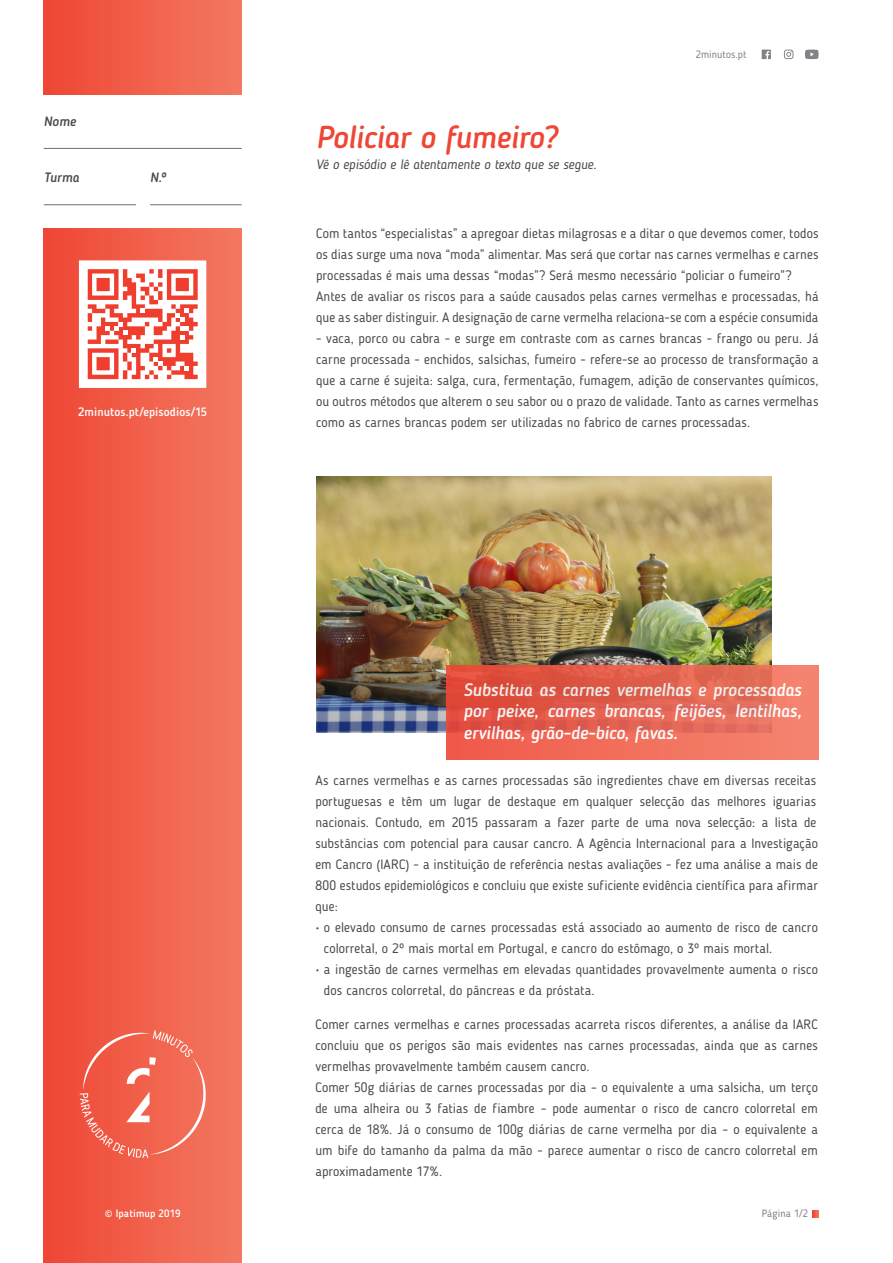
<style>
.page{position:relative;width:893px;height:1263px;background:#fff}
.page>*{position:absolute;margin:0;border:0;box-sizing:border-box;transform-origin:0 0}
.Respostas{font:italic 500 31.5px "Blogger Sans";letter-spacing:-.01em;color:#ef4635}
.t1{font:italic 500 18px/21.6px "Blogger Sans";letter-spacing:-.01em;color:#fff;text-align:justify}
.Respostas-2{font:13.5px/21px "Blogger Sans";letter-spacing:.005em;color:#4a484e;text-align:justify}
.Respostas-3{font:italic 13.5px "Blogger Sans";letter-spacing:-.005em;color:#4a484e}
.Respostas-4{font:italic 500 13.5px "Blogger Sans";letter-spacing:.005em;color:#4a484e}
.Respostas-5{font:500 12px "Blogger Sans";letter-spacing:.005em;color:#fff}
.Respostas-6{font:10.5px "Blogger Sans";letter-spacing:.01em;color:#818186}
.Respostas-7{font:500 10.5px "Blogger Sans";letter-spacing:.01em;color:#fff}
</style>
<div class="page">
<svg style="left:812px;top:1211px;width:7px;height:6px"></svg>
<div style="left:44px;top:228px;width:198px;height:1035px;background:linear-gradient(to right,#ef4735,#f37961)"></div>
<div style="left:44px;top:0;width:198px;height:94px;background:linear-gradient(to right,#ef4735,#f37861)"></div>
<img style="left:316px;top:477px;width:455px;height:256px">
<svg style="left:446px;top:665px;width:373px;height:94px;background:#e76553"></svg>
<svg style="left:80px;top:1030px;width:126px;height:128px;background:#f26d5a"></svg>
<svg style="left:79px;top:260px;width:127px;height:128px"></svg>
<hr style="left:44px;top:148px;width:197px;height:1px;background:#6c6d70">
<hr style="left:44px;top:204px;width:92px;height:1px;background:#6c6d70">
<hr style="left:150px;top:204px;width:91px;height:1px;background:#6c6d70">
<svg style="left:762px;top:50px;width:9px;height:9px"></svg>
<svg style="left:784px;top:50px;width:9px;height:9px"></svg>
<svg style="left:805px;top:50px;width:14px;height:9px"></svg>
<p class="Respostas-4" style="left:44px;top:113px;width:34px">Nome</p>
<p class="Respostas-4" style="left:44px;top:169px;width:37px">Turma</p>
<p class="Respostas-4" style="left:150px;top:169px;width:18px">N.º</p>
<p class="Respostas-5" style="left:78px;top:404px;width:130px">2minutos.pt/episodios/15</p>
<p class="Respostas-7" style="left:105px;top:1207px;width:77px">© Ipatimup 2019</p>
<p class="Respostas" style="left:316px;top:119px;width:243px">Policiar o fumeiro?</p>
<p class="Respostas-3" style="left:316px;top:156px;width:282px">Vê o episódio e lê atentamente o texto que se segue.</p>
<p class="Respostas-6" style="left:696px;top:48px;width:52px">2minutos.pt</p>
<p class="Respostas-2" style="left:316px;top:223px;width:504px">Com tantos “especialistas” a apregoar dietas milagrosas e a ditar o que devemos comer, todos os dias surge uma nova “moda” alimentar. Mas será que cortar nas carnes vermelhas e carnes processadas é mais uma dessas “modas”? Será mesmo necessário “policiar o fumeiro”?</p>
<p class="Respostas-2" style="left:316px;top:286px;width:504px">Antes de avaliar os riscos para a saúde causados pelas carnes vermelhas e processadas, há que as saber distinguir. A designação de carne vermelha relaciona-se com a espécie consumida</p>
<p class="Respostas-2" style="left:316px;top:328px;width:504px">- vaca, porco ou cabra - e surge em contraste com as carnes brancas - frango ou peru. Já carne processada - enchidos, salsichas, fumeiro - refere-se ao processo de transformação a que a carne é sujeita: salga, cura, fermentação, fumagem, adição de conservantes químicos, ou outros métodos que alterem o seu sabor ou o prazo de validade. Tanto as carnes vermelhas como as carnes brancas podem ser utilizadas no fabrico de carnes processadas.</p>
<h2 class="t1" style="left:463px;top:678px;width:340px">Substitua as carnes vermelhas e processadas por peixe, carnes brancas, feijões, lentilhas, ervilhas, grão-de-bico, favas.</h2>
<p class="Respostas-2" style="left:315px;top:770px;width:504px">As carnes vermelhas e as carnes processadas são ingredientes chave em diversas receitas portuguesas e têm um lugar de destaque em qualquer selecção das melhores iguarias nacionais. Contudo, em 2015 passaram a fazer parte de uma nova selecção: a lista de substâncias com potencial para causar cancro. A Agência Internacional para a Investigação em Cancro (IARC) - a instituição de referência nestas avaliações - fez uma análise a mais de 800 estudos epidemiológicos e concluiu que existe suficiente evidência científica para afirmar que:</p>
<p class="Respostas-2" style="left:324px;top:917px;width:496px;text-indent:-9px">• o elevado consumo de carnes processadas está associado ao aumento de risco de cancro colorretal, o 2º mais mortal em Portugal, e cancro do estômago, o 3º mais mortal.</p>
<p class="Respostas-2" style="left:324px;top:959px;width:495px;text-indent:-9px">• a ingestão de carnes vermelhas em elevadas quantidades provavelmente aumenta o risco dos cancros colorretal, do pâncreas e da próstata.</p>
<p class="Respostas-2" style="left:315px;top:1013px;width:504px">Comer carnes vermelhas e carnes processadas acarreta riscos diferentes, a análise da IARC concluiu que os perigos são mais evidentes nas carnes processadas, ainda que as carnes vermelhas provavelmente também causem cancro.</p>
<p class="Respostas-2" style="left:315px;top:1076px;width:504px">Comer 50g diárias de carnes processadas por dia – o equivalente a uma salsicha, um terço de uma alheira ou 3 fatias de fiambre – pode aumentar o risco de cancro colorretal em cerca de 18%. Já o consumo de 100g diárias de carne vermelha por dia – o equivalente a um bife do tamanho da palma da mão - parece aumentar o risco de cancro colorretal em aproximadamente 17%.</p>
<p class="Respostas-6" style="left:762px;top:1207px;width:48px">Página 1/2</p>
</div>
